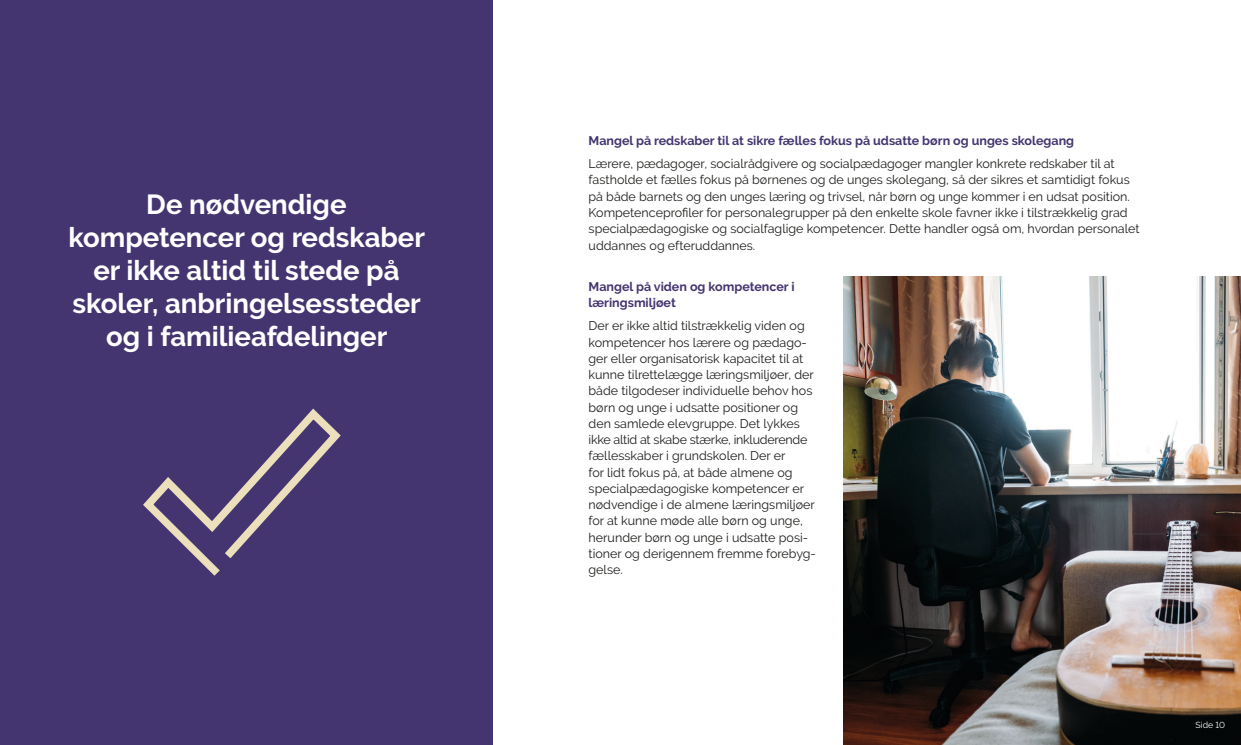
<style>
.page{position:relative;width:1241px;height:745px;background:#fff}
.page>*{position:absolute;margin:0;border:0;box-sizing:border-box;transform-origin:0 0}
.H2_Udfordringer{font:700 27.5px/33px "Raleway";color:#fff;text-align:center}
.P-txt{font:12.5px/16.2px "Raleway";color:#1d1d1b}
.H3_Underunderoverskr{font:700 12.5px/16.2px "Raleway";color:#443570}
.t1{font:8.75px "Raleway";color:#fff}
</style>
<div class="page">
<div style="left:0;top:0;width:493px;height:744px;background:#443570"></div>
<svg style="left:143px;top:408px;width:198px;height:168px"></svg>
<img style="left:843px;top:276px;width:397px;height:468px">
<h2 class="H2_Udfordringer" style="left:68px;top:188px;width:358px">De nødvendige kompetencer og redskaber er ikke altid til stede på skoler, anbringelsessteder og i familieafdelinger</h2>
<h3 class="H3_Underunderoverskr" style="left:588px;top:132px;width:487px">Mangel på redskaber til at sikre fælles fokus på udsatte børn og unges skolegang</h3>
<p class="P-txt" style="left:588px;top:155px;width:552px">Lærere, pædagoger, socialrådgivere og socialpædagoger mangler konkrete redskaber til at fastholde et fælles fokus på børnenes og de unges skolegang, så der sikres et samtidigt fokus på både barnets og den unges læring og trivsel, når børn og unge kommer i en udsat position.<br>Kompetenceprofiler for personalegrupper på den enkelte skole favner ikke i tilstrækkelig grad specialpædagogiske og socialfaglige kompetencer. Dette handler også om, hvordan personalet uddannes og efteruddannes.</p>
<h3 class="H3_Underunderoverskr" style="left:588px;top:278px;width:207px">Mangel på viden og kompetencer i læringsmiljøet</h3>
<p class="P-txt" style="left:588px;top:317px;width:227px">Der er ikke altid tilstrækkelig viden og kompetencer hos lærere og pædago&shy;ger eller organisatorisk kapacitet til at kunne tilrettelægge læringsmiljøer, der både tilgodeser individuelle behov hos børn og unge i udsatte positioner og den samlede elevgruppe. Det lykkes ikke altid at skabe stærke, inkluderende</p>
<p class="P-txt" style="left:588px;top:447px;width:228px">fællesskaber i grundskolen. Der er<br>for lidt fokus på, at både almene og specialpædagogiske kompetencer er nødvendige i de almene læringsmiljøer</p>
<p class="P-txt" style="left:588px;top:512px;width:229px">for at kunne møde alle børn og unge, herunder børn og unge i udsatte posi&shy;tioner og derigennem fremme forebyg&shy;gelse.</p>
<p class="t1" style="left:1195px;top:719px;width:31px">Side 10</p>
</div>
